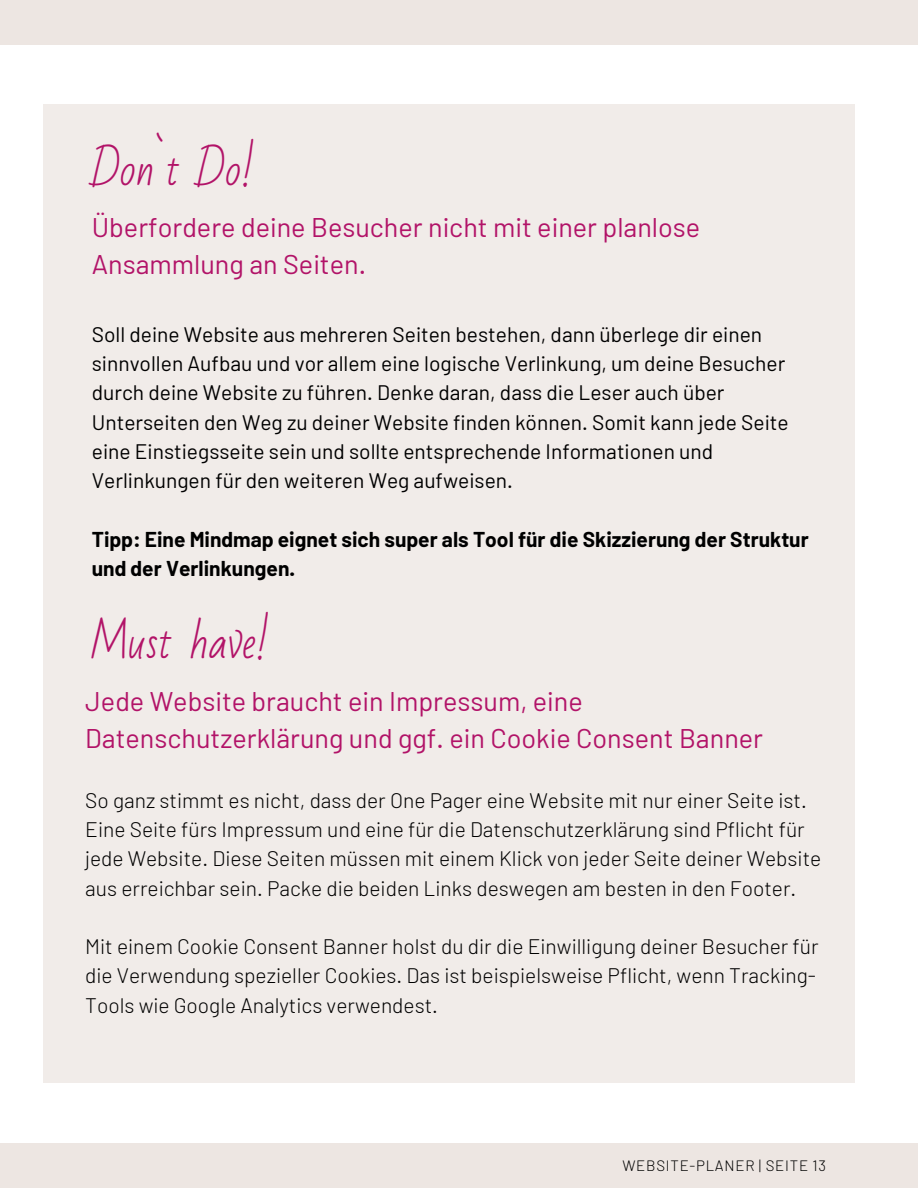
<style>
.page{position:relative;width:918px;height:1188px;background:#fff}
.page>*{position:absolute;margin:0;border:0;box-sizing:border-box;transform-origin:0 0}
.t1{font:42px "Bad Script";color:#b21368}
.t2{font:27px/37.2px "Barlow";color:#b21368}
.t3{font:300 21px/29.2px "Barlow";color:#000}
.t4{font:21px/29.2px "Barlow";color:#000}
.t5{font:700 21px/29.2px "Barlow";color:#000}
.t6{font:300 15px "Barlow";letter-spacing:.05em;color:#000}
</style>
<div class="page">
<div style="left:0;top:1143px;width:918px;height:45px;background:#ede6e2"></div>
<div style="left:43px;top:104px;width:811px;height:979px;background:#f1ece9"></div>
<div style="left:0;top:0;width:918px;height:45px;background:#ede6e2"></div>
<h3 class="t1" style="left:92px;top:145px;width:164px">Don`t Do!</h3>
<h1 class="t2" style="left:92px;top:208px;width:610px">Überfordere deine Besucher nicht mit einer planlose<br>Ansammlung an Seiten.</h1>
<h2 class="t4" style="left:92px;top:319px;width:698px">Soll deine Website aus mehreren Seiten bestehen, dann überlege dir einen sinnvollen Aufbau und vor allem eine logische Verlinkung, um deine Besucher durch deine Website zu führen. Denke daran, dass die Leser auch über Unterseiten den Weg zu deiner Website finden können. Somit kann jede Seite eine Einstiegsseite sein und sollte entsprechende Informationen und Verlinkungen für den weiteren Weg aufweisen.</h2>
<h4 class="t5" style="left:92px;top:524px;width:718px">Tipp: Eine Mindmap eignet sich super als Tool für die Skizzierung der Struktur und der Verlinkungen.</h4>
<h1 class="t1" style="left:92px;top:619px;width:179px">Must have!</h1>
<h2 class="t2" style="left:85px;top:682px;width:679px">Jede Website braucht ein Impressum, eine<br>Datenschutzerklärung und ggf. ein Cookie Consent Banner</h2>
<h4 class="t3" style="left:85px;top:785px;width:738px">So ganz stimmt es nicht, dass der One Pager eine Website mit nur einer Seite ist.<br>Eine Seite fürs Impressum und eine für die Datenschutzerklärung sind Pflicht für jede Website. Diese Seiten müssen mit einem Klick von jeder Seite deiner Website aus erreichbar sein. Packe die beiden Links deswegen am besten in den Footer.</h4>
<h4 class="t3" style="left:85px;top:931px;width:735px">Mit einem Cookie Consent Banner holst du dir die Einwilligung deiner Besucher für die Verwendung spezieller Cookies. Das ist beispielsweise Pflicht, wenn Tracking-<br>Tools wie Google Analytics verwendest.</h4>
<p class="t6" style="left:622px;top:1156px;width:205px">WEBSITE-PLANER | SEITE 13</p>
</div>
